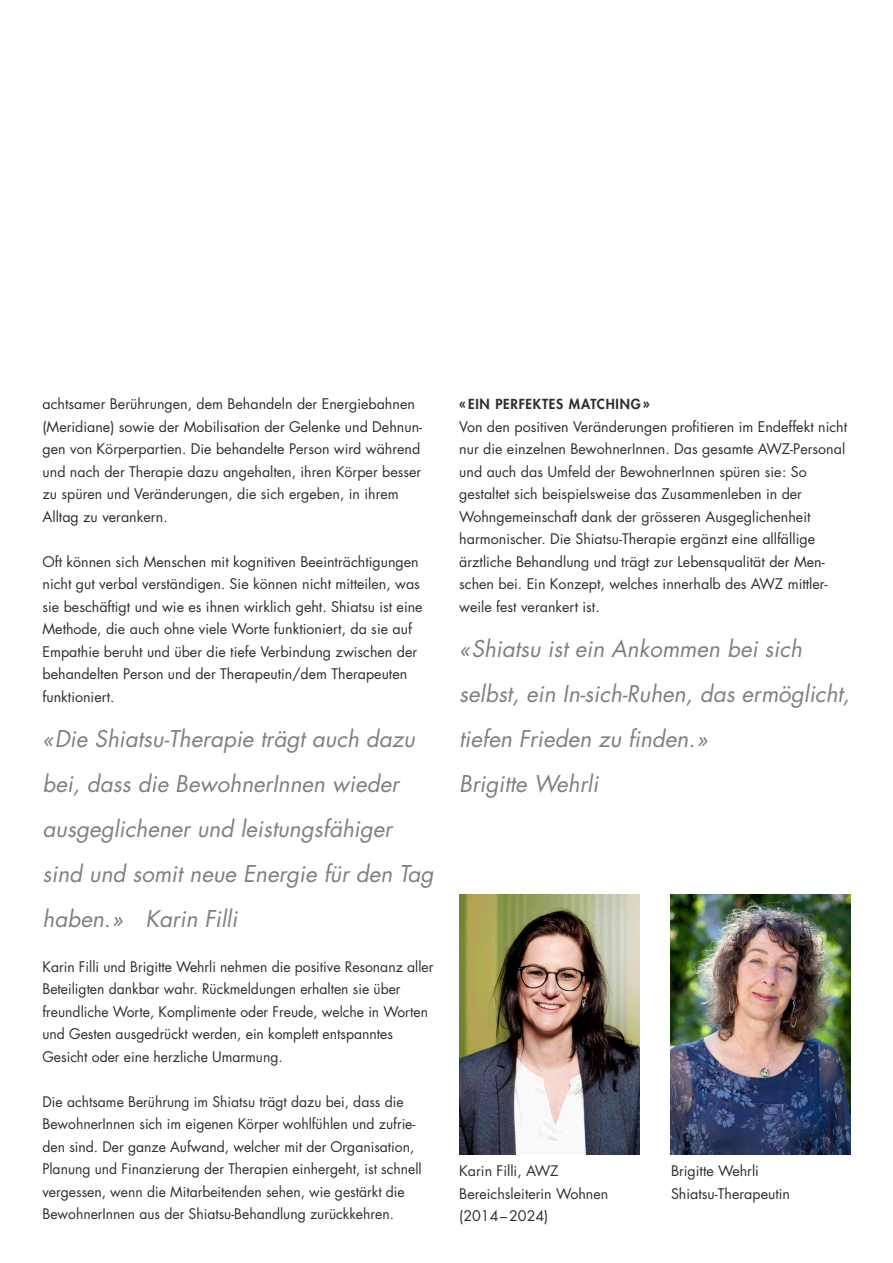
<style>
.page{position:relative;width:893px;height:1263px;background:#fff}
.page>*{position:absolute;margin:0;border:0;box-sizing:border-box;transform-origin:0 0}
.t1{font:italic 22.5px/45px "Futura Std";color:#808080}
.t2{font:14.25px/22.5px "Futura Std";color:#302f2f}
.t3{font:800 13.5px "Futura Std";letter-spacing:.055em;color:#302f2f}
</style>
<div class="page">
<img style="left:459px;top:894px;width:180px;height:261px">
<img style="left:670px;top:894px;width:180px;height:261px">
<p class="t2" style="left:43px;top:393px;width:381px">achtsamer Berührungen, dem Behandeln der Energiebahnen (Meridiane) sowie der Mobilisation der Gelenke und Dehnun&shy;gen von Körperpartien. Die behandelte Person wird während und nach der Therapie dazu angehalten, ihren Körper besser zu spüren und Veränderungen, die sich ergeben, in ihrem Alltag zu verankern.</p>
<p class="t2" style="left:43px;top:550px;width:382px">Oft können sich Menschen mit kognitiven Beeinträchtigungen nicht gut verbal verständigen. Sie können nicht mitteilen, was sie beschäftigt und wie es ihnen wirklich geht. Shiatsu ist eine Methode, die auch ohne viele Worte funktioniert, da sie auf Empathie beruht und über die tiefe Verbindung zwischen der behandelten Person und der Therapeutin/dem Therapeuten funktioniert.</p>
<h1 class="t1" style="left:43px;top:716px;width:393px">«Die Shiatsu-Therapie trägt auch dazu bei, dass die BewohnerInnen wieder ausgeglichener und leistungsfähiger sind und somit neue Energie für den Tag haben.» Karin Filli</h1>
<p class="t2" style="left:43px;top:955px;width:392px">Karin Filli und Brigitte Wehrli nehmen die positive Resonanz aller Beteiligten dankbar wahr. Rückmeldungen erhalten sie über freundliche Worte, Komplimente oder Freude, welche in Worten und Gesten ausgedrückt werden, ein komplett entspanntes Gesicht oder eine herzliche Umarmung.</p>
<p class="t2" style="left:43px;top:1090px;width:381px">Die achtsame Berührung im Shiatsu trägt dazu bei, dass die BewohnerInnen sich im eigenen Körper wohlfühlen und zufrie&shy;den sind. Der ganze Aufwand, welcher mit der Organisation, Planung und Finanzierung der Therapien einhergeht, ist schnell vergessen, wenn die Mitarbeitenden sehen, wie gestärkt die BewohnerInnen aus der Shiatsu-Behandlung zurückkehren.</p>
<p class="t3" style="left:459px;top:396px;width:192px">«EIN PERFEKTES MATCHING»</p>
<p class="t2" style="left:459px;top:415px;width:389px">Von den positiven Veränderungen profitieren im Endeffekt nicht nur die einzelnen BewohnerInnen. Das gesamte AWZ-Personal und auch das Umfeld der BewohnerInnen spüren sie: So gestaltet sich beispielsweise das Zusammenleben in der Wohngemeinschaft dank der grösseren Ausgeglichenheit harmonischer. Die Shiatsu-Therapie ergänzt eine allfällige ärztliche Behandlung und trägt zur Lebensqualität der Men&shy;schen bei. Ein Konzept, welches innerhalb des AWZ mittler&shy;weile fest verankert ist.</p>
<h1 class="t1" style="left:459px;top:626px;width:392px">«Shiatsu ist ein Ankommen bei sich selbst, ein In-sich-Ruhen, das ermöglicht, tiefen Frieden zu finden.»<br>Brigitte Wehrli</h1>
<p class="t2" style="left:459px;top:1160px;width:151px">Karin Filli, AWZ<br>Bereichsleiterin Wohnen (2014–2024)</p>
<p class="t2" style="left:671px;top:1160px;width:121px">Brigitte Wehrli<br>Shiatsu-Therapeutin</p>
</div>
